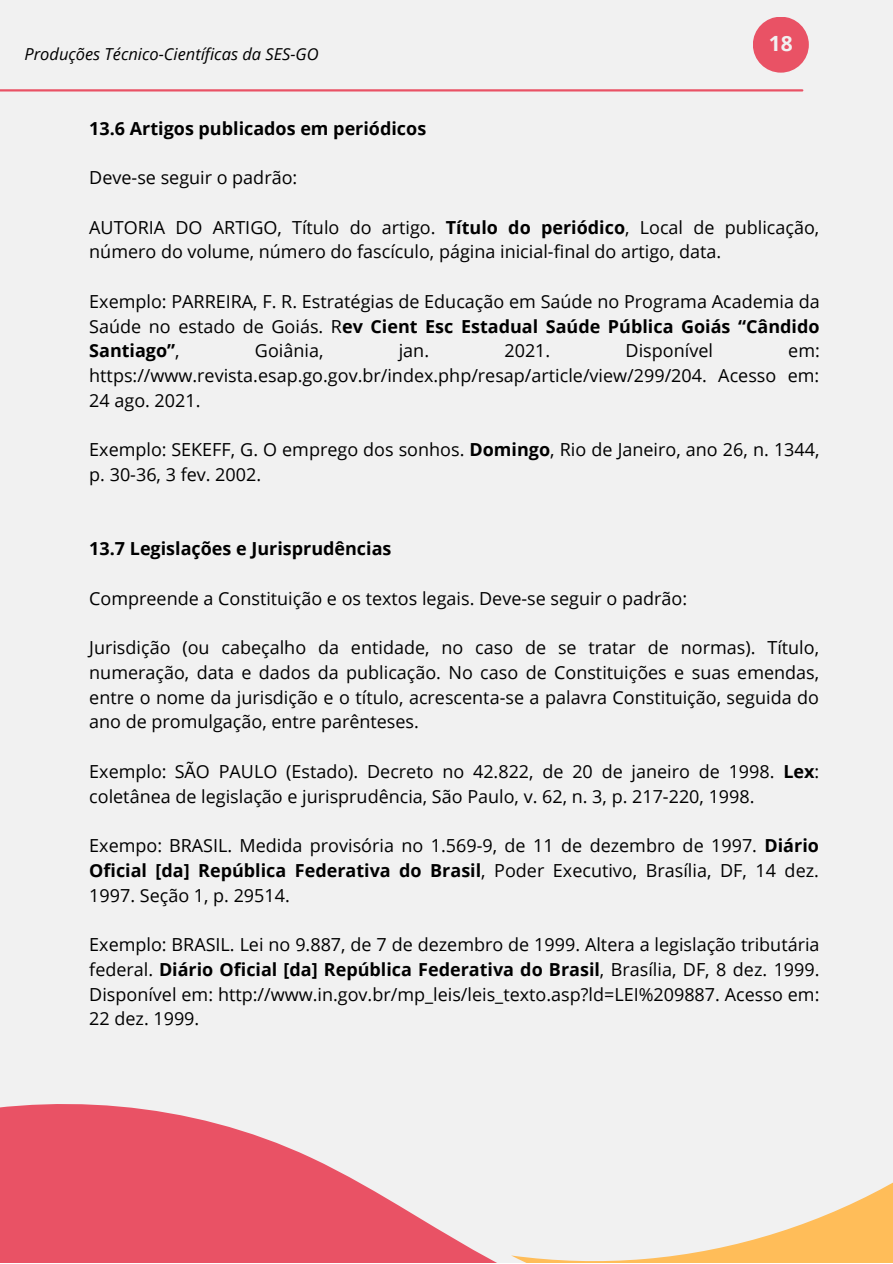
<style>
.page{position:relative;width:893px;height:1264px;background:#fff}
.page>*{position:absolute;margin:0;border:0;box-sizing:border-box;transform-origin:0 0}
.t1{font:700 21px "Open Sans";color:#f1f1f1}
.t2{font:18px/24.8px "Open Sans";color:#000;text-align:justify}
.t3{font:700 18px "Open Sans";color:#000}
.t4{font:italic 16.5px "Open Sans";color:#000}
.s1{font-weight:700}
</style>
<div class="page">
<div style="left:0;top:0;width:892px;height:1262px;background:#f1f1f1"></div>
<hr style="left:0;top:89px;width:802px;height:2px;background:#e95265">
<div style="left:752px;top:17px;width:56px;height:56px;background:#e95265;border-radius:50%"></div>
<svg style="left:0;top:1104px;width:495px;height:158px;fill:#e95265"></svg>
<svg style="left:511px;top:1183px;width:381px;height:79px"></svg>
<p class="t4" style="left:24px;top:42px;width:296px">Produções Técnico-Científicas da SES-GO</p>
<p class="t1" style="left:768px;top:29px;width:25px">18</p>
<p class="t3" style="left:89px;top:115px;width:338px">13.6 Artigos publicados em periódicos</p>
<p class="t2" style="left:89px;top:165px;width:209px">Deve-se seguir o padrão:</p>
<p class="t2" style="left:89px;top:214px;width:731px">AUTORIA DO ARTIGO, Título do artigo. <span class="s1">Título do periódico</span>, Local de publicação, número do volume, número do fascículo, página inicial-final do artigo, data.</p>
<p class="t2" style="left:89px;top:288px;width:732px">Exemplo: PARREIRA, F. R. Estratégias de Educação em Saúde no Programa Academia da Saúde no estado de Goiás. R<span class="s1">ev Cient Esc Estadual Saúde Pública Goiás “Cândido Santiago”</span>,</p>
<p class="t2" style="left:255px;top:338px;width:70px">Goiânia,</p>
<p class="t2" style="left:399px;top:338px;width:32px">jan.</p>
<p class="t2" style="left:504px;top:338px;width:47px">2021.</p>
<p class="t2" style="left:625px;top:338px;width:89px">Disponível</p>
<p class="t2" style="left:89px;top:338px;width:732px;text-indent:699px">em: https://www.revista.esap.go.gov.br/index.php/resap/article/view/299/204. Acesso em:<br>24 ago. 2021.</p>
<p class="t2" style="left:89px;top:437px;width:731px">Exemplo: SEKEFF, G. O emprego dos sonhos. <span class="s1">Domingo</span>, Rio de Janeiro, ano 26, n. 1344, p. 30-36, 3 fev. 2002.</p>
<p class="t3" style="left:89px;top:536px;width:304px">13.7 Legislações e Jurisprudências</p>
<p class="t2" style="left:89px;top:585px;width:599px">Compreende a Constituição e os textos legais. Deve-se seguir o padrão:</p>
<p class="t2" style="left:89px;top:635px;width:731px">Jurisdição (ou cabeçalho da entidade, no caso de se tratar de normas). Título, numeração, data e dados da publicação. No caso de Constituições e suas emendas, entre o nome da jurisdição e o título, acrescenta-se a palavra Constituição, seguida do ano de promulgação, entre parênteses.</p>
<p class="t2" style="left:89px;top:758px;width:731px">Exemplo: SÃO PAULO (Estado). Decreto no 42.822, de 20 de janeiro de 1998. <span class="s1">Lex</span>: coletânea de legislação e jurisprudência, São Paulo, v. 62, n. 3, p. 217-220, 1998.</p>
<p class="t2" style="left:89px;top:832px;width:731px">Exempo: BRASIL. Medida provisória no 1.569-9, de 11 de dezembro de 1997. <span class="s1">Diário Oficial [da] República Federativa do Brasil</span>, Poder Executivo, Brasília, DF, 14 dez.<br>1997. Seção 1, p. 29514.</p>
<p class="t2" style="left:89px;top:931px;width:731px">Exemplo: BRASIL. Lei no 9.887, de 7 de dezembro de 1999. Altera a legislação tributária federal. <span class="s1">Diário Oficial [da] República Federativa do Brasil</span>, Brasília, DF, 8 dez. 1999.<br>Disponível em: http://www.in.gov.br/mp_leis/leis_texto.asp?ld=LEI%209887. Acesso em:<br>22 dez. 1999.</p>
</div>
